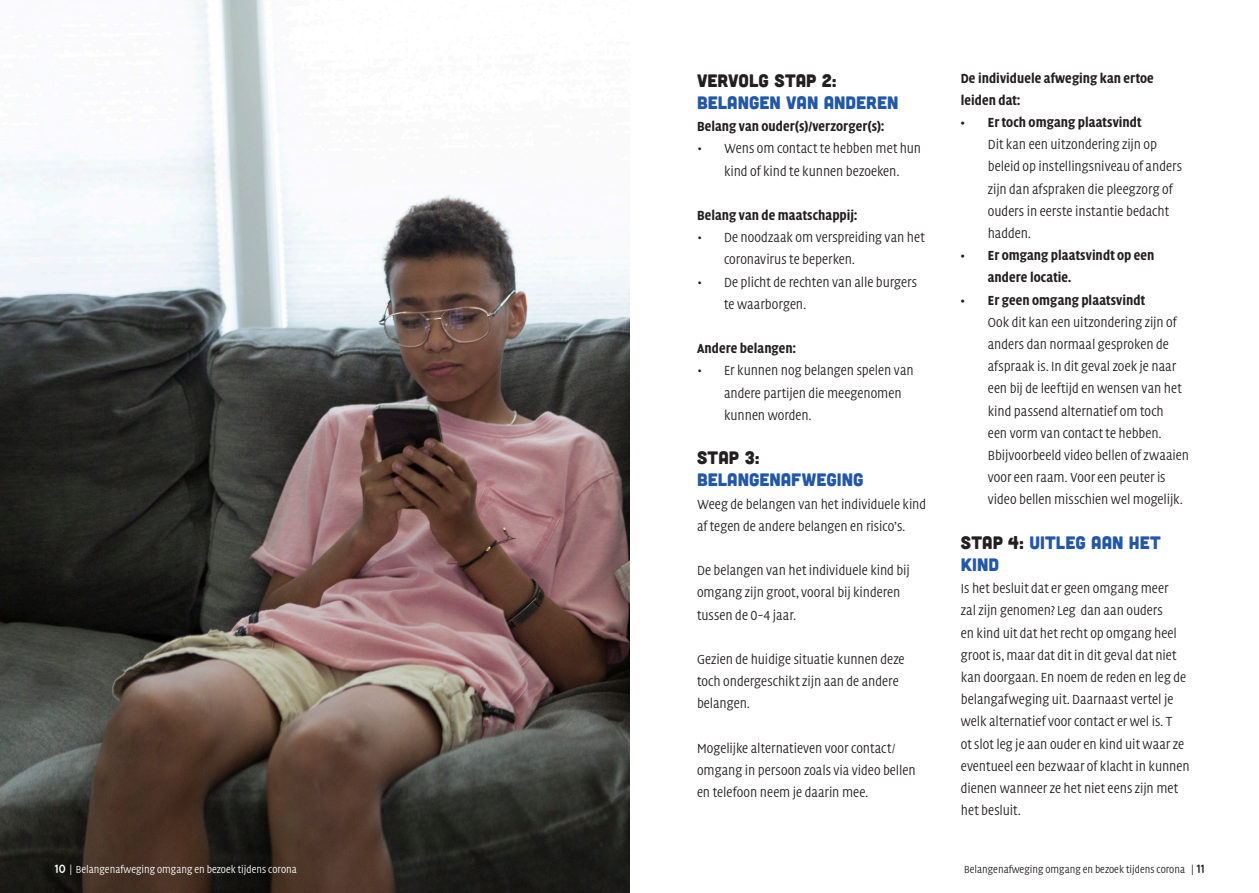
<style>
.page{position:relative;width:1259px;height:893px;background:#fff}
.page>*{position:absolute;margin:0;border:0;box-sizing:border-box;transform-origin:0 0}
.KO_Paragraaf{font:18px "Cubano";color:#2258a7}
._03_KOM_-_Broodtekst{font:18px/22.2px "Cubano";letter-spacing:.005em;color:#2258a7}
.KO_Paragraaf-2{font:18px "Cubano";letter-spacing:.005em;color:#231f20}
._03_KOM_-_Broodtekst-2{font:300 13.5px/22.2px "Quadraat OT Head";color:#231f20}
._03_KOM_-_Broodtekst-3{font:700 13.5px/22.2px "Quadraat OT Head";letter-spacing:.005em;color:#231f20}
.t1{font:300 10.5px "Quadraat OT Head";color:#fff}
.t2{font:300 10.5px "Quadraat OT Head";color:#231f20}
.s1{font-weight:700}
.s2{color:#231f20}
.s3{font-family:"Quicksand";font-weight:700;font-size:12px}
</style>
<div class="page">
<img style="left:0;top:0;width:629px;height:893px">
<p class="KO_Paragraaf-2" style="left:697px;top:69px;width:141px">VERVOLG STAP 2:</p>
<p class="KO_Paragraaf" style="left:697px;top:91px;width:203px">BELANGEN VAN ANDEREN</p>
<p class="_03_KOM_-_Broodtekst-3" style="left:697px;top:116px;width:189px">Belang van ouder(s)/verzorger(s):</p>
<p class="_03_KOM_-_Broodtekst-2" style="left:697px;top:138px;width:226px;text-align:center">• Wens om contact te hebben met hun kind of kind te kunnen bezoeken.</p>
<p class="_03_KOM_-_Broodtekst-3" style="left:697px;top:205px;width:162px">Belang van de maatschappij:</p>
<p class="_03_KOM_-_Broodtekst-2" style="left:724px;top:227px;width:202px;text-indent:-27px">• De noodzaak om verspreiding van het coronavirus te beperken.</p>
<p class="_03_KOM_-_Broodtekst-2" style="left:724px;top:271px;width:195px;text-indent:-27px">• De plicht de rechten van alle burgers te waarborgen.</p>
<p class="_03_KOM_-_Broodtekst-3" style="left:697px;top:338px;width:100px">Andere belangen:</p>
<p class="_03_KOM_-_Broodtekst-2" style="left:724px;top:360px;width:191px;text-indent:-27px">• Er kunnen nog belangen spelen van andere partijen die meegenomen kunnen worden.</p>
<p class="KO_Paragraaf-2" style="left:697px;top:446px;width:64px">STAP 3:</p>
<p class="KO_Paragraaf" style="left:697px;top:468px;width:168px">BELANGENAFWEGING</p>
<p class="_03_KOM_-_Broodtekst-2" style="left:697px;top:493px;width:231px">Weeg de belangen van het individuele kind af tegen de andere belangen en risico’s.</p>
<p class="_03_KOM_-_Broodtekst-2" style="left:697px;top:560px;width:214px">De belangen van het individuele kind bij omgang zijn groot, vooral bij kinderen tussen de 0-4 jaar.</p>
<p class="_03_KOM_-_Broodtekst-2" style="left:697px;top:649px;width:209px">Gezien de huidige situatie kunnen deze toch ondergeschikt zijn aan de andere belangen.</p>
<p class="_03_KOM_-_Broodtekst-2" style="left:697px;top:737px;width:220px">Mogelijke alternatieven voor contact/ omgang in persoon zoals via video bellen en telefoon neem je daarin mee.</p>
<p class="_03_KOM_-_Broodtekst-3" style="left:961px;top:67px;width:195px">De individuele afweging kan ertoe leiden dat:</p>
<p class="_03_KOM_-_Broodtekst-2" style="left:988px;top:112px;width:196px;text-indent:-27px"><span class="s1">• Er toch omgang plaatsvindt<br></span>Dit kan een uitzondering zijn op beleid op instellingsniveau of anders zijn dan afspraken die pleegzorg of ouders in eerste instantie bedacht hadden.</p>
<p class="_03_KOM_-_Broodtekst-3" style="left:988px;top:245px;width:168px;text-indent:-27px">• Er omgang plaatsvindt op een andere locatie.</p>
<p class="_03_KOM_-_Broodtekst-2" style="left:988px;top:289px;width:203px;text-indent:-27px"><span class="s1">• Er geen omgang plaatsvindt<br></span>Ook dit kan een uitzondering zijn of anders dan normaal gesproken de afspraak is. In dit geval zoek je naar een bij de leeftijd en wensen van het kind passend alternatief om toch<br>een vorm van contact te hebben.<br>Bbijvoorbeeld video bellen of zwaaien voor een raam. Voor een peuter is video bellen misschien wel mogelijk.</p>
<p class="_03_KOM_-_Broodtekst" style="left:961px;top:531px;width:201px"><span class="s2">STAP 4:</span> UITLEG AAN HET<br>KIND</p>
<p class="_03_KOM_-_Broodtekst-2" style="left:961px;top:578px;width:230px">Is het besluit dat er geen omgang meer<br>zal zijn genomen? Leg dan aan ouders<br>en kind uit dat het recht op omgang heel groot is, maar dat dit in dit geval dat niet kan doorgaan. En noem de reden en leg de belangafweging uit. Daarnaast vertel je welk alternatief voor contact er wel is. T<br>ot slot leg je aan ouder en kind uit waar ze eventueel een bezwaar of klacht in kunnen dienen wanneer ze het niet eens zijn met het besluit.</p>
<p class="t1" style="left:55px;top:863px;width:244px"><span class="s3">10</span> | Belangenafweging omgang en bezoek tijdens corona</p>
<p class="t2" style="left:964px;top:863px;width:242px">Belangenafweging omgang en bezoek tijdens corona | <span class="s3">11</span></p>
</div>
